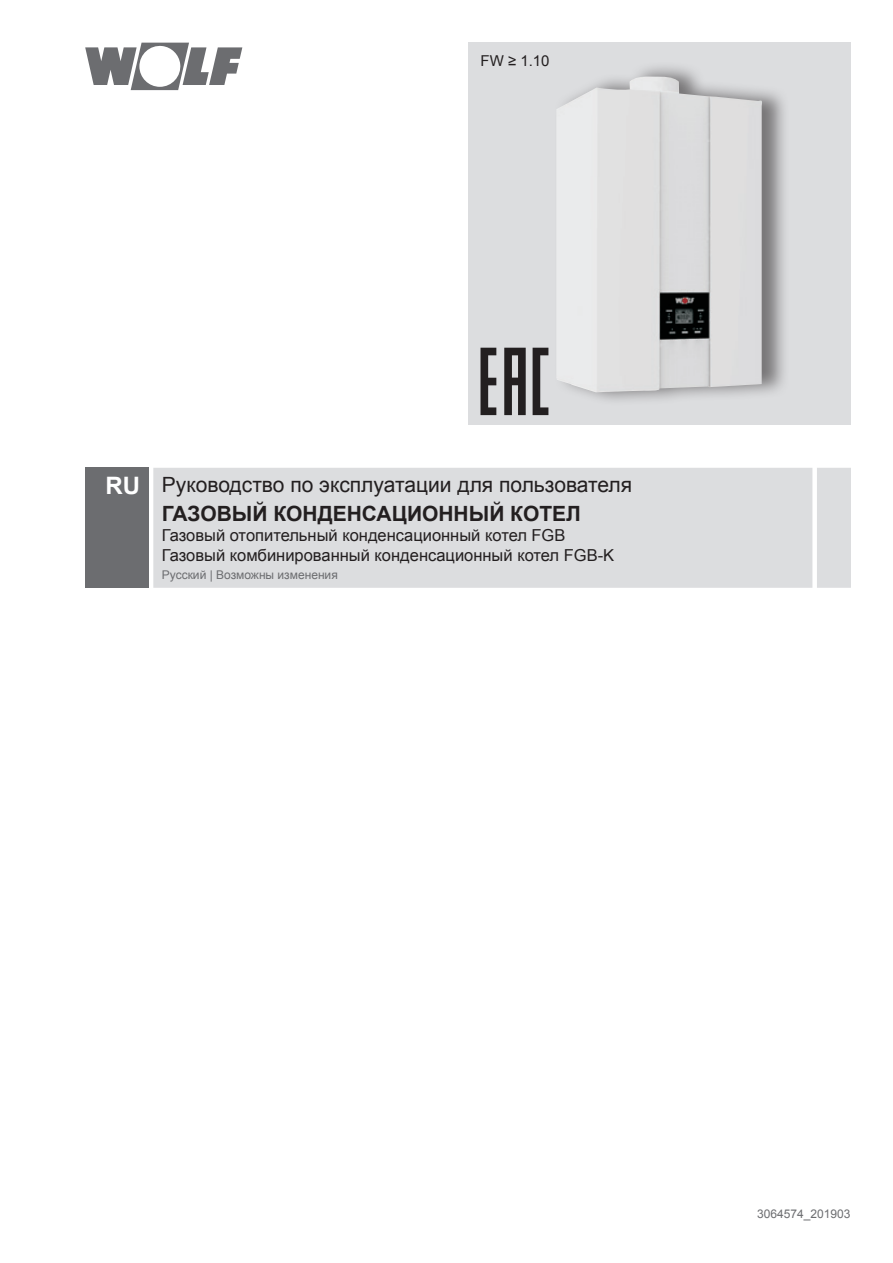
<style>
.page{position:relative;width:893px;height:1263px;background:#fff}
.page>*{position:absolute;margin:0;border:0;box-sizing:border-box;transform-origin:0 0}
.Titel_Laenderkuerzel{font:700 24px "Arial";color:#fff}
.Titel_Produkt01_gros{font:21px "Arial";color:#231f20}
.Titel_Produkt01_gros-2{font:700 21px "Arial";color:#231f20}
.Titel_Produkt02_gros{font:16.5px "Arial";color:#231f20}
.t1{font:15px "Arial";color:#231f20}
.Titel_Sprache{font:12px "Arial";color:#6c6d70}
</style>
<div class="page">
<svg style="left:85px;top:43px;width:157px;height:47px"></svg>
<div style="left:468px;top:43px;width:382px;height:382px;background:#dcdddf"></div>
<div style="left:85px;top:468px;width:64px;height:120px;background:#6c6d70"></div>
<div style="left:153px;top:468px;width:698px;height:120px;background:#dcdddf"></div>
<svg style="left:480px;top:348px;width:68px;height:67px"></svg>
<div style="left:554px;top:62px;width:236px;height:344px;background:#231f20;opacity:.54"></div>
<img style="left:556px;top:76px;width:206px;height:316px">
<p class="t1" style="left:480px;top:51px;width:71px">FW ≥ 1.10</p>
<p class="Titel_Laenderkuerzel" style="left:106px;top:469px;width:36px">RU</p>
<p class="Titel_Produkt01_gros" style="left:162px;top:470px;width:472px">Руководство по эксплуатации для пользователя</p>
<p class="Titel_Produkt01_gros-2" style="left:162px;top:500px;width:421px">ГАЗОВЫЙ КОНДЕНСАЦИОННЫЙ КОТЕЛ</p>
<p class="Titel_Produkt02_gros" style="left:162px;top:524px;width:405px">Газовый отопительный конденсационный котел FGB</p>
<p class="Titel_Produkt02_gros" style="left:162px;top:544px;width:454px">Газовый комбинированный конденсационный котел FGB-K</p>
<p class="Titel_Sprache" style="left:162px;top:567px;width:178px">Русский | Возможны изменения</p>
<p class="Titel_Sprache" style="left:757px;top:1205px;width:95px">3064574_201903</p>
</div>
